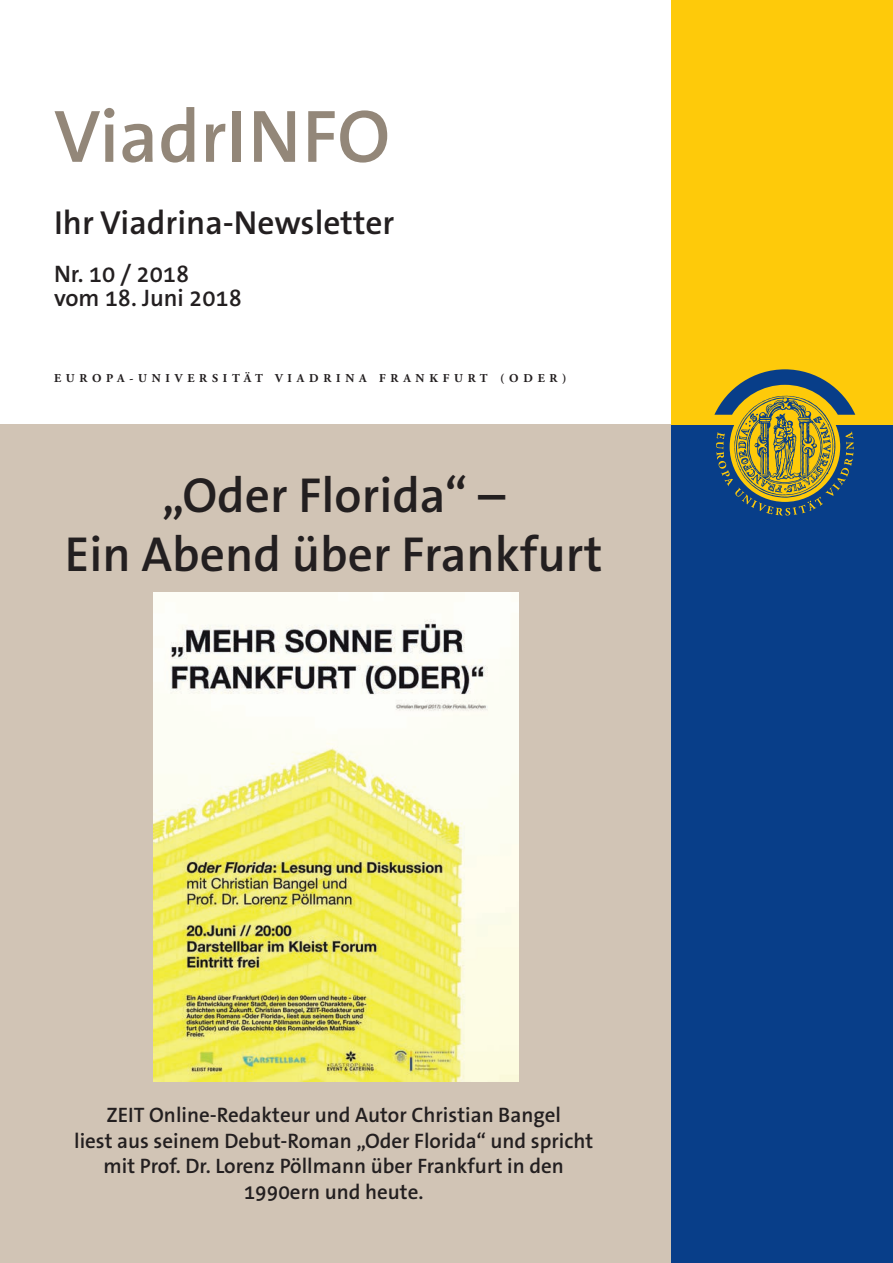
<style>
.page{position:relative;width:893px;height:1263px;background:#fff}
.page>*{position:absolute;margin:0;border:0;box-sizing:border-box;transform-origin:0 0}
.t1{font:600 75px "The Sans B W6";color:#938779}
.t2{font:600 49.5px/58.5px "The Sans B W6";color:#231f20;text-align:center}
.t3{font:600 33.45px "The Sans B W6";color:#231f20}
.t4{font:600 24px/24px "The Sans B W6";color:#231f20}
.t5{font:600 21px/25.5px "The Sans B W6";color:#231f20;text-align:center}
.t6{font:700 12px "Adobe Garamond Pro";letter-spacing:.4em;color:#231f20}
</style>
<div class="page">
<div style="left:0;top:424px;width:672px;height:839px;background:#d1c4b5"></div>
<div style="left:672px;top:324px;width:221px;height:939px;background:#083e89"></div>
<div style="left:672px;top:0;width:221px;height:425px;background:#feca0a"></div>
<svg style="left:714px;top:369px;width:141px;height:146px"></svg>
<img style="left:154px;top:592px;width:364px;height:489px">
<h1 class="t1" style="left:54px;top:88px;width:338px">ViadrINFO</h1>
<h3 class="t3" style="left:54px;top:201px;width:342px">Ihr Viadrina-Newsletter</h3>
<p class="t4" style="left:54px;top:262px;width:189px">Nr. 10 / 2018<br>vom 18. Juni 2018</p>
<p class="t6" style="left:54px;top:371px;width:514px">EUROPA-UNIVERSITÄT VIADRINA FRANKFURT (ODER)</p>
<h2 class="t2" style="left:65px;top:466px;width:539px">„Oder Florida“ –<br>Ein Abend über Frankfurt</h2>
<p class="t5" style="left:74px;top:1103px;width:520px">ZEIT Online-Redakteur und Autor Christian Bangel<br>liest aus seinem Debut-Roman „Oder Florida“ und spricht mit Prof. Dr. Lorenz Pöllmann über Frankfurt in den 1990ern und heute.</p>
</div>
